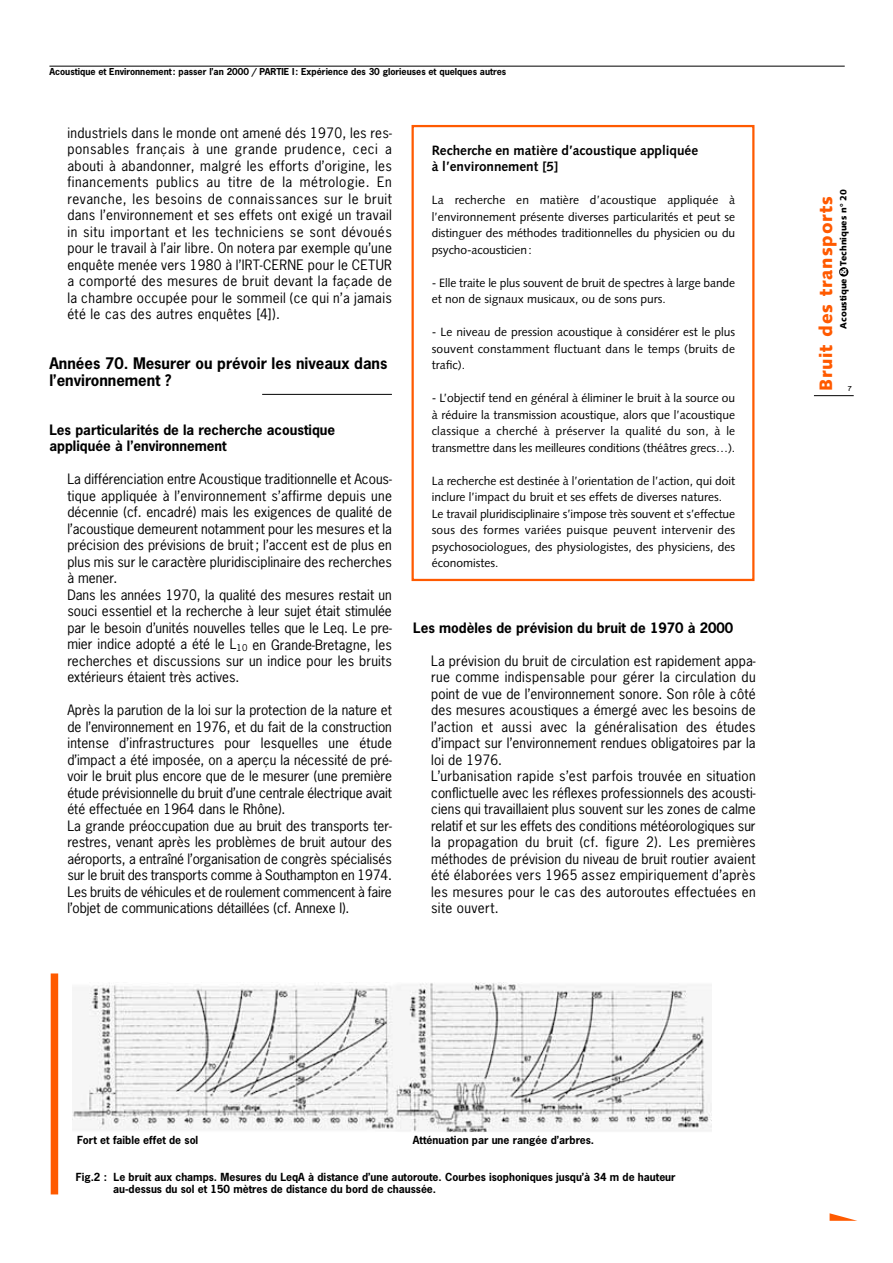
<style>
.page{position:relative;width:893px;height:1263px;background:#fff}
.page>*{position:absolute;margin:0;border:0;box-sizing:border-box;transform-origin:0 0}
.t1{font:900 18px "Syntax";letter-spacing:.05em;color:#ff5a00}
.t2{font:700 15px/16.5px "News Gothic";color:#000}
.t3{font:13.5px/16.5px "News Gothic";letter-spacing:.005em;color:#000}
.t4{font:700 13.5px/16.5px "News Gothic";color:#000}
.t5{font:700 13.5px/16.5px "Syntax";color:#000}
.t6{font:12px/16.5px "Syntax";color:#000;text-align:justify}
.t7{font:700 10.5px/12px "News Gothic";color:#000}
.t8{font:700 9px "News Gothic";color:#000}
.t9{font:900 9px "Syntax";color:#000}
.t10{font:6.9px "OCRB";color:#000;scale:1.08 1}
.s1{color:#fff}
</style>
<div class="page">
<hr style="left:262px;top:394px;width:130px;height:1px;background:#000">
<hr style="left:49px;top:66px;width:795px;height:1px;background:#000">
<hr style="left:813px;top:395px;width:40px;height:1px;background:#000">
<div style="left:839px;top:267px;width:9px;height:10px;background:#000;border-radius:50%"></div>
<div style="left:411px;top:125px;width:343px;height:456px;border:2px solid #ff5a00"></div>
<img style="left:73px;top:982px;width:638px;height:150px">
<div style="left:51px;top:973px;width:7px;height:221px;background:#ff5a00"></div>
<svg style="left:829px;top:1213px;width:28px;height:8px"></svg>
<p class="t8" style="left:49px;top:68px;width:458px">Acoustique et Environnement: passer l’an 2000 / PARTIE I: Expérience des 30 glorieuses et quelques autres</p>
<p class="t3" style="left:67px;top:126px;width:326px;text-align:justify">industriels dans le monde ont amené dés 1970, les res&shy;ponsables français à une grande prudence, ceci a abouti à abandonner, malgré les efforts d’origine, les financements publics au titre de la métrologie. En revanche, les besoins de connaissances sur le bruit dans l’environnement et ses effets ont exigé un travail in situ important et les techniciens se sont dévoués pour le travail à l’air libre. On notera par exemple qu’une enquête menée vers 1980 à l’IRT-CERNE pour le CETUR a comporté des mesures de bruit devant la façade de la chambre occupée pour le sommeil (ce qui n’a jamais été le cas des autres enquêtes [4]).</p>
<p class="t2" style="left:49px;top:356px;width:339px">Années 70. Mesurer ou prévoir les niveaux dans l’environnement ?</p>
<p class="t4" style="left:49px;top:423px;width:287px">Les particularités de la recherche acoustique appliquée à l’environnement</p>
<p class="t3" style="left:67px;top:472px;width:326px">La différenciation entre Acoustique traditionnelle et Acous&shy;tique appliquée à l’environnement s’affirme depuis une décennie (cf. encadré) mais les exigences de qualité de l’acoustique demeurent notamment pour les mesures et la précision des prévisions de bruit; l’accent est de plus en plus mis sur le caractère pluridisciplinaire des recherches à mener.<br>Dans les années 1970, la qualité des mesures restait un souci essentiel et la recherche à leur sujet était stimulée par le besoin d’unités nouvelles telles que le Leq. Le pre&shy;mier indice adopté a été le L<sub>10</sub> en Grande-Bretagne, les recherches et discussions sur un indice pour les bruits extérieurs étaient très actives.</p>
<p class="t3" style="left:67px;top:703px;width:326px">Après la parution de la loi sur la protection de la nature et de l’environnement en 1976, et du fait de la construction intense d’infrastructures pour lesquelles une étude d’impact a été imposée, on a aperçu la nécessité de pré&shy;voir le bruit plus encore que de le mesurer (une première étude prévisionnelle du bruit d’une centrale électrique avait été effectuée en 1964 dans le Rhône).<br>La grande préoccupation due au bruit des transports ter&shy;restres, venant après les problèmes de bruit autour des aéroports, a entraîné l’organisation de congrès spécialisés sur le bruit des transports comme à Southampton en 1974.<br>Les bruits de véhicules et de roulement commencent à faire l’objet de communications détaillées (cf. Annexe I).</p>
<p class="t5" style="left:432px;top:143px;width:268px">Recherche en matière d’acoustique appliquée à l’environnement [5]</p>
<p class="t6" style="left:432px;top:193px;width:305px">La recherche en matière d’acoustique appliquée à l’environnement présente diverses particularités et peut se distinguer des méthodes traditionnelles du physicien ou du psycho-acousticien:</p>
<p class="t6" style="left:432px;top:275px;width:305px">- Elle traite le plus souvent de bruit de spectres à large bande et non de signaux musicaux, ou de sons purs.</p>
<p class="t6" style="left:432px;top:325px;width:305px">- Le niveau de pression acoustique à considérer est le plus souvent constamment fluctuant dans le temps (bruits de trafic).</p>
<p class="t6" style="left:432px;top:391px;width:305px">- L’objectif tend en général à éliminer le bruit à la source ou à réduire la transmission acoustique, alors que l’acoustique classique a cherché à préserver la qualité du son, à le transmettre dans les meilleures conditions (théâtres grecs…).</p>
<p class="t6" style="left:432px;top:473px;width:305px;text-align:left">La recherche est destinée à l’orientation de l’action, qui doit inclure l’impact du bruit et ses effets de diverses natures.<br>Le travail pluridisciplinaire s’impose très souvent et s’effectue sous des formes variées puisque peuvent intervenir des psychosociologues, des physiologistes, des physiciens, des économistes.</p>
<p class="t4" style="left:413px;top:621px;width:321px">Les modèles de prévision du bruit de 1970 à 2000</p>
<p class="t3" style="left:431px;top:654px;width:326px">La prévision du bruit de circulation est rapidement appa&shy;rue comme indispensable pour gérer la circulation du point de vue de l’environnement sonore. Son rôle à côté des mesures acoustiques a émergé avec les besoins de l’action et aussi avec la généralisation des études d’impact sur l’environnement rendues obligatoires par la loi de 1976.<br>L’urbanisation rapide s’est parfois trouvée en situation conflictuelle avec les réflexes professionnels des acousti&shy;ciens qui travaillaient plus souvent sur les zones de calme relatif et sur les effets des conditions météorologiques sur la propagation du bruit (cf. figure 2). Les premières méthodes de prévision du niveau de bruit routier avaient été élaborées vers 1965 assez empiriquement d’après les mesures pour le cas des autoroutes effectuées en site ouvert.</p>
<p class="t9" style="left:839px;top:329px;width:141px;rotate:-90deg">Acoustique <span class="s1">&amp;</span> Techniques n° 20</p>
<h1 class="t1" style="left:818px;top:391px;width:196px;rotate:-90deg">Bruit des transports</h1>
<p class="t10" style="left:847px;top:386px;width:6px">7</p>
<p class="t7" style="left:77px;top:1135px;width:123px">Fort et faible effet de sol</p>
<p class="t7" style="left:413px;top:1135px;width:183px">Atténuation par une rangée d’arbres.</p>
<p class="t7" style="left:113px;top:1172px;width:564px;text-indent:-37px">Fig.2 : Le bruit aux champs. Mesures du LeqA à distance d’une autoroute. Courbes isophoniques jusqu’à 34 m de hauteur au-dessus du sol et 150 mètres de distance du bord de chaussée.</p>
</div>
